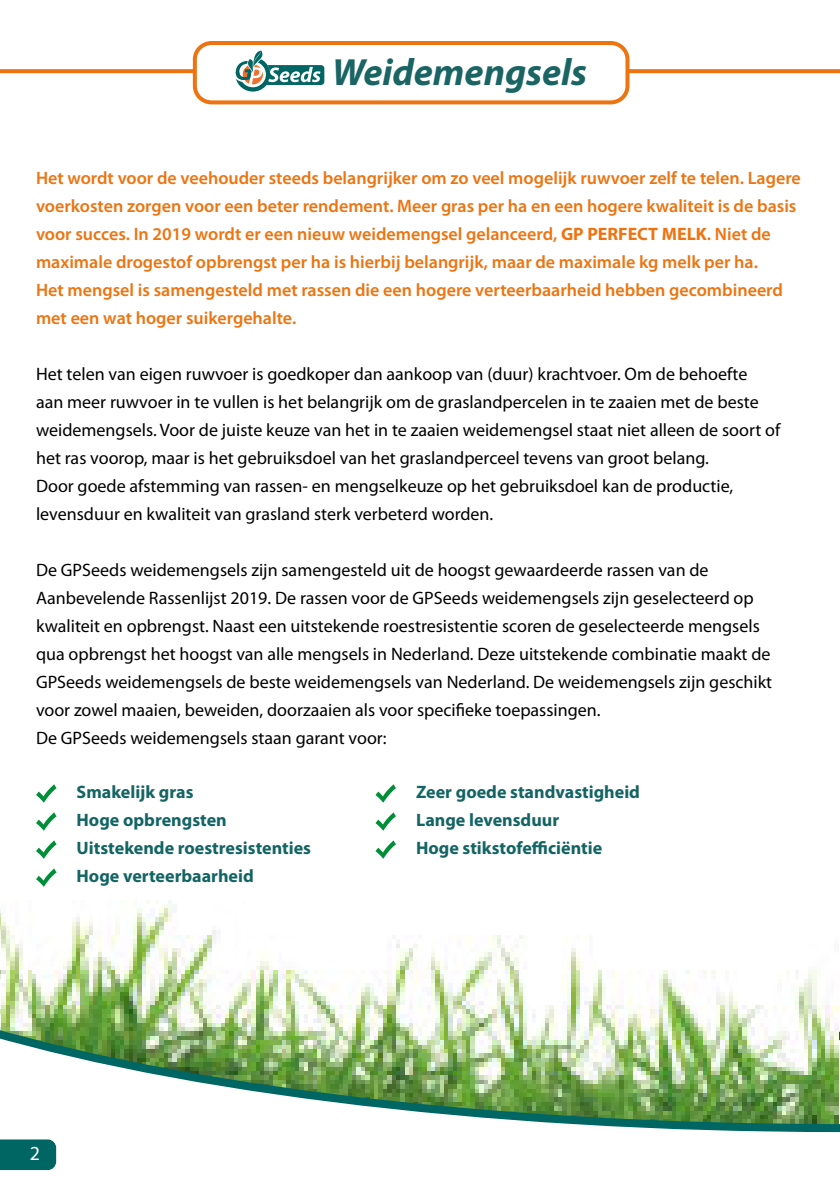
<style>
.page{position:relative;width:840px;height:1191px;background:#fff}
.page>*{position:absolute;margin:0;border:0;box-sizing:border-box;transform-origin:0 0}
.t1{font:italic 700 38px "Myriad Pro";color:#1a6464}
.t2{font:20px "Myriad Pro";color:#fff}
.t3{font:18px/28px "Myriad Pro";color:#000}
.t4{font:600 18px/28px "Myriad Pro";color:#ed7411}
.t5{font:700 18px/28px "Myriad Pro";color:#146464}
.s1{font-weight:700}
</style>
<div class="page">
<img style="left:0;top:802px;width:838px;height:205px">
<svg style="left:0;top:69px;width:839px;height:4px;background:#ed791a"></svg>
<div style="left:194px;top:42px;width:433px;height:61px;background:#fff;border-radius:17px"></div>
<div style="left:193px;top:41px;width:436px;height:63px;border:4px solid #ed7411;border-radius:17px"></div>
<svg style="left:236px;top:50px;width:88px;height:42px"></svg>
<img style="left:0;top:1007px;width:839px;height:164px">
<div style="left:0;top:1139px;width:56px;height:31px;background:#006664"></div>
<svg style="left:36px;top:784px;width:21px;height:18px"></svg>
<svg style="left:375px;top:784px;width:21px;height:18px"></svg>
<svg style="left:36px;top:812px;width:21px;height:18px"></svg>
<svg style="left:375px;top:812px;width:21px;height:18px"></svg>
<svg style="left:36px;top:840px;width:21px;height:19px"></svg>
<svg style="left:375px;top:840px;width:21px;height:19px"></svg>
<svg style="left:36px;top:868px;width:21px;height:19px"></svg>
<h1 class="t1" style="left:332px;top:57px;width:256px">Weidemengsels</h1>
<p class="t4" style="left:36px;top:165px;width:766px">Het wordt voor de veehouder steeds belangrijker om zo veel mogelijk ruwvoer zelf te telen. Lagere voerkosten zorgen voor een beter rendement. Meer gras per ha en een hogere kwaliteit is de basis voor succes. In 2019 wordt er een nieuw weidemengsel gelanceerd, <span class="s1">GP PERFECT MELK</span>. Niet de maximale drogestof opbrengst per ha is hierbij belangrijk, maar de maximale kg melk per ha.<br>Het mengsel is samengesteld met rassen die een hogere verteerbaarheid hebben gecombineerd met een wat hoger suikergehalte.</p>
<p class="t3" style="left:36px;top:361px;width:745px">Het telen van eigen ruwvoer is goedkoper dan aankoop van (duur) krachtvoer. Om de behoefte<br>aan meer ruwvoer in te vullen is het belangrijk om de graslandpercelen in te zaaien met de beste weidemengsels. Voor de juiste keuze van het in te zaaien weidemengsel staat niet alleen de soort of het ras voorop, maar is het gebruiksdoel van het graslandperceel tevens van groot belang.<br>Door goede afstemming van rassen- en mengselkeuze op het gebruiksdoel kan de productie, levensduur en kwaliteit van grasland sterk verbeterd worden.</p>
<p class="t3" style="left:36px;top:557px;width:737px">De GPSeeds weidemengsels zijn samengesteld uit de hoogst gewaardeerde rassen van de Aanbevelende Rassenlijst 2019. De rassen voor de GPSeeds weidemengsels zijn geselecteerd op kwaliteit en opbrengst. Naast een uitstekende roestresistentie scoren de geselecteerde mengsels qua opbrengst het hoogst van alle mengsels in Nederland. Deze uitstekende combinatie maakt de GPSeeds weidemengsels de beste weidemengsels van Nederland. De weidemengsels zijn geschikt voor zowel maaien, beweiden, doorzaaien als voor specifieke toepassingen.<br>De GPSeeds weidemengsels staan garant voor:</p>
<p class="t5" style="left:416px;top:779px;width:225px">Zeer goede standvastigheid<br>Lange levensduur<br>Hoge stikstofefficiëntie</p>
<p class="t5" style="left:77px;top:779px;width:236px">Smakelijk gras<br>Hoge opbrengsten<br>Uitstekende roestresistenties<br>Hoge verteerbaarheid</p>
<p class="t2" style="left:30px;top:1145px;width:12px">2</p>
</div>
